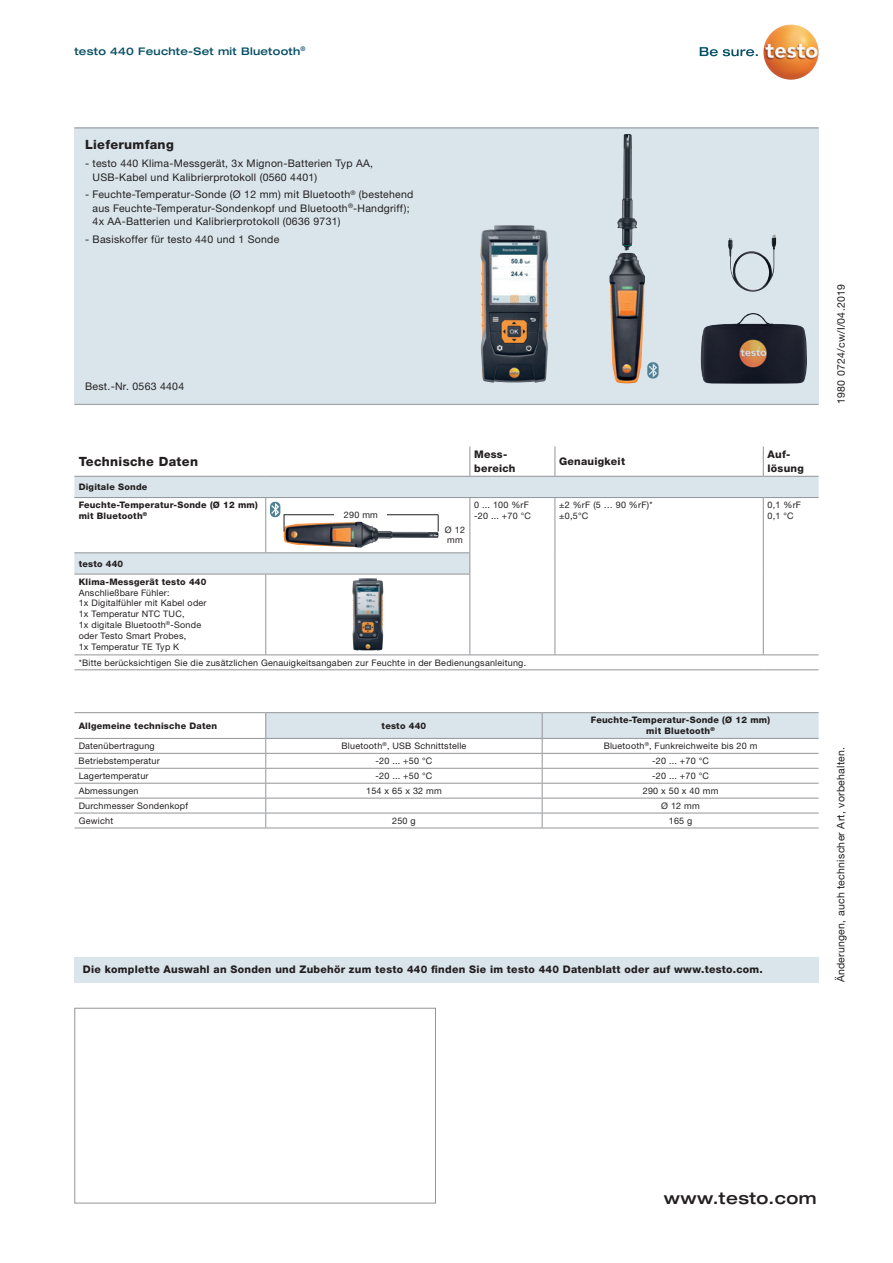
<style>
.page{position:relative;width:893px;height:1263px;background:#fff}
.page>*{position:absolute;margin:0;border:0;box-sizing:border-box;transform-origin:0 0}
.t1{font:500 expanded 16.5px "Helvetica Neue LTW1 G";letter-spacing:.025em;color:#231f20}
.t2{font:800 12.75px "Helvetica Neue LTW1 G";letter-spacing:.025em;color:#231f20}
.t3{font:10.5px/13.5px "Helvetica Neue LTW1 G";letter-spacing:.025em;color:#231f20}
.t4{font:800 10.5px/13.5px "Helvetica Neue LTW1 G";letter-spacing:.025em;color:#231f20}
.t5{font:500 expanded 10.5px "Helvetica Neue LTW1 G";letter-spacing:.025em;color:#074f64}
.t6{font:9px/10.8px "Helvetica Neue LTW1 G";letter-spacing:.025em;color:#231f20}
.t7{font:800 9px/18.1px "Helvetica Neue LTW1 G";letter-spacing:.025em;color:#231f20}
</style>
<div class="page">
<svg style="left:700px;top:47px;width:58px;height:9px"></svg>
<img style="left:763px;top:24px;width:56px;height:56px;border-radius:28px">
<div style="left:74px;top:128px;width:745px;height:276px;background:#d9e5eb"></div>
<img style="left:701px;top:313px;width:106px;height:71px">
<hr style="left:74px;top:128px;width:745px;height:1px;background:#939598">
<hr style="left:74px;top:404px;width:745px;height:1px;background:#939598">
<img style="left:480px;top:225px;width:68px;height:158px">
<img style="left:617px;top:134px;width:20px;height:116px">
<img style="left:609px;top:253px;width:36px;height:131px">
<svg style="left:647px;top:362px;width:12px;height:16px"></svg>
<img style="left:728px;top:234px;width:48px;height:58px">
<div style="left:74px;top:1008px;width:362px;height:195px;background:#fff;border:1px solid #939598"></div>
<div style="left:74px;top:957px;width:745px;height:25px;background:#d9e5eb"></div>
<svg style="left:74px;top:477px;width:745px;height:97px"></svg>
<hr style="left:469px;top:446px;width:1px;height:30px;background:#939598">
<hr style="left:74px;top:476px;width:192px;height:1px;background:#939598">
<hr style="left:266px;top:476px;width:204px;height:1px;background:#939598">
<hr style="left:74px;top:497px;width:192px;height:1px;background:#939598">
<hr style="left:266px;top:497px;width:204px;height:1px;background:#939598">
<hr style="left:470px;top:476px;width:85px;height:1px;background:#939598">
<hr style="left:555px;top:476px;width:208px;height:1px;background:#939598">
<hr style="left:763px;top:476px;width:56px;height:1px;background:#939598">
<hr style="left:265px;top:498px;width:1px;height:54px;background:#939598">
<hr style="left:265px;top:574px;width:1px;height:80px;background:#939598">
<hr style="left:555px;top:446px;width:1px;height:30px;background:#939598">
<hr style="left:763px;top:446px;width:1px;height:30px;background:#939598">
<hr style="left:74px;top:552px;width:192px;height:1px;background:#939598">
<hr style="left:266px;top:552px;width:204px;height:1px;background:#939598">
<hr style="left:74px;top:574px;width:192px;height:1px;background:#939598">
<hr style="left:266px;top:574px;width:204px;height:1px;background:#939598">
<hr style="left:470px;top:497px;width:85px;height:1px;background:#939598">
<hr style="left:469px;top:498px;width:1px;height:54px;background:#939598">
<svg style="left:469px;top:553px;width:1px;height:21px"></svg>
<hr style="left:469px;top:574px;width:1px;height:80px;background:#939598">
<hr style="left:555px;top:497px;width:208px;height:1px;background:#939598">
<hr style="left:555px;top:498px;width:1px;height:55px;background:#939598">
<svg style="left:555px;top:553px;width:1px;height:21px"></svg>
<hr style="left:555px;top:574px;width:1px;height:80px;background:#939598">
<hr style="left:763px;top:497px;width:56px;height:1px;background:#939598">
<hr style="left:763px;top:498px;width:1px;height:55px;background:#939598">
<svg style="left:763px;top:553px;width:1px;height:21px"></svg>
<hr style="left:763px;top:574px;width:1px;height:80px;background:#939598">
<hr style="left:74px;top:654px;width:192px;height:1px;background:#939598">
<hr style="left:266px;top:654px;width:204px;height:1px;background:#939598">
<hr style="left:470px;top:654px;width:85px;height:1px;background:#939598">
<hr style="left:555px;top:654px;width:208px;height:1px;background:#939598">
<hr style="left:763px;top:654px;width:56px;height:1px;background:#939598">
<hr style="left:74px;top:669px;width:192px;height:1px;background:#939598">
<hr style="left:266px;top:669px;width:204px;height:1px;background:#939598">
<hr style="left:470px;top:669px;width:85px;height:1px;background:#939598">
<hr style="left:555px;top:669px;width:208px;height:1px;background:#939598">
<hr style="left:763px;top:669px;width:56px;height:1px;background:#939598">
<img style="left:284px;top:522px;width:155px;height:26px">
<svg style="left:438px;top:514px;width:1px;height:17px"></svg>
<hr style="left:284px;top:514px;width:154px;height:1px;background:#231f20">
<div style="left:335px;top:510px;width:52px;height:8px;background:#fff"></div>
<svg style="left:270px;top:502px;width:15px;height:29px"></svg>
<img style="left:352px;top:578px;width:31px;height:73px">
<hr style="left:74px;top:738px;width:192px;height:1px;background:#939598">
<hr style="left:74px;top:753px;width:192px;height:1px;background:#939598">
<hr style="left:74px;top:768px;width:192px;height:1px;background:#939598">
<hr style="left:74px;top:798px;width:192px;height:1px;background:#939598">
<hr style="left:74px;top:813px;width:192px;height:1px;background:#939598">
<hr style="left:74px;top:828px;width:192px;height:1px;background:#939598">
<hr style="left:266px;top:828px;width:276px;height:1px;background:#939598">
<hr style="left:542px;top:828px;width:277px;height:1px;background:#939598">
<svg style="left:265px;top:713px;width:554px;height:115px"></svg>
<hr style="left:74px;top:783px;width:192px;height:1px;background:#939598">
<hr style="left:542px;top:783px;width:277px;height:1px;background:#939598">
<hr style="left:266px;top:783px;width:276px;height:1px;background:#939598">
<hr style="left:74px;top:712px;width:192px;height:1px;background:#939598">
<hr style="left:266px;top:712px;width:276px;height:1px;background:#939598">
<hr style="left:542px;top:712px;width:277px;height:1px;background:#939598">
<p class="t5" style="left:74px;top:44px;width:233px">testo 440 Feuchte-Set mit Bluetooth<sup>®</sup></p>
<h2 class="t2" style="left:85px;top:137px;width:90px">Lieferumfang</h2>
<p class="t3" style="left:93px;top:157px;width:282px;text-indent:-8px">- testo 440 Klima-Messgerät, 3x Mignon-Batterien Typ AA,<br>USB‑Kabel und Kalibrierprotokoll (0560 4401)</p>
<p class="t3" style="left:93px;top:188px;width:322px;text-indent:-8px">- Feuchte-Temperatur-Sonde (Ø 12 mm) mit Bluetooth<sup>®</sup> (bestehend aus Feuchte-Temperatur-Sondenkopf und Bluetooth<sup>®</sup>-Handgriff);<br>4x AA‑Batterien und Kalibrierprotokoll (0636 9731)</p>
<p class="t3" style="left:85px;top:233px;width:196px">- Basiskoffer für testo 440 und 1 Sonde</p>
<p class="t3" style="left:85px;top:380px;width:101px">Best.-Nr. 0563 4404</p>
<h2 class="t2" style="left:79px;top:454px;width:121px">Technische Daten</h2>
<p class="t4" style="left:474px;top:448px;width:43px">Mess&shy;bereich</p>
<p class="t4" style="left:559px;top:454px;width:67px">Genauigkeit</p>
<p class="t4" style="left:767px;top:448px;width:38px">Auf&shy;lösung</p>
<p class="t7" style="left:79px;top:478px;width:181px">Digitale Sonde<br>Feuchte-Temperatur-Sonde (Ø 12 mm)</p>
<p class="t7" style="left:79px;top:507px;width:70px">mit Bluetooth<sup>®</sup></p>
<p class="t6" style="left:445px;top:524px;width:22px">Ø 12 mm</p>
<p class="t6" style="left:344px;top:509px;width:35px">290 mm</p>
<p class="t6" style="left:474px;top:499px;width:58px">0 ... 100 %rF -20 ... +70 °C</p>
<p class="t6" style="left:559px;top:499px;width:95px">±2 %rF (5 … 90 %rF)* ±0,5°C</p>
<p class="t6" style="left:767px;top:499px;width:35px">0,1 %rF<br>0,1 °C</p>
<p class="t7" style="left:79px;top:554px;width:129px">testo 440<br>Klima-Messgerät testo 440</p>
<p class="t6" style="left:79px;top:587px;width:129px">Anschließbare Fühler:<br>1x Digitalfühler mit Kabel oder<br>1x Temperatur NTC TUC,<br>1x digitale Bluetooth<sup>®</sup>-Sonde oder Testo Smart Probes,<br>1x Temperatur TE Typ K</p>
<p class="t6" style="left:79px;top:657px;width:449px">*Bitte berücksichtigen Sie die zusätzlichen Genauigkeitsangaben zur Feuchte in der Bedienungsanleitung.</p>
<p class="t7" style="left:79px;top:716px;width:140px">Allgemeine technische Daten</p>
<p class="t7" style="left:382px;top:716px;width:46px">testo 440</p>
<p class="t7" style="left:591px;top:715px;width:181px;line-height:10.8px;text-align:center">Feuchte-Temperatur-Sonde (Ø 12 mm) mit Bluetooth<sup>®</sup></p>
<p class="t6" style="left:79px;top:740px;width:78px">Datenübertragung</p>
<p class="t6" style="left:341px;top:740px;width:126px">Bluetooth<sup>®</sup>, USB Schnittstelle</p>
<p class="t6" style="left:604px;top:740px;width:155px">Bluetooth<sup>®</sup>, Funkreichweite bis 20 m</p>
<p class="t6" style="left:79px;top:755px;width:83px">Betriebstemperatur</p>
<p class="t6" style="left:375px;top:755px;width:58px">-20 ... +50 °C</p>
<p class="t6" style="left:652px;top:755px;width:58px">-20 ... +70 °C</p>
<p class="t6" style="left:79px;top:770px;width:71px">Lagertemperatur</p>
<p class="t6" style="left:375px;top:770px;width:58px">-20 ... +50 °C</p>
<p class="t6" style="left:652px;top:770px;width:58px">-20 ... +70 °C</p>
<p class="t6" style="left:79px;top:785px;width:61px">Abmessungen</p>
<p class="t6" style="left:366px;top:785px;width:77px">154 x 65 x 32 mm</p>
<p class="t6" style="left:643px;top:785px;width:77px">290 x 50 x 40 mm</p>
<p class="t6" style="left:79px;top:800px;width:111px">Durchmesser Sondenkopf</p>
<p class="t6" style="left:661px;top:800px;width:40px">Ø 12 mm</p>
<p class="t6" style="left:79px;top:815px;width:36px">Gewicht</p>
<p class="t6" style="left:392px;top:815px;width:25px">250 g</p>
<p class="t6" style="left:669px;top:815px;width:25px">165 g</p>
<p class="t4" style="left:83px;top:963px;width:681px">Die komplette Auswahl an Sonden und Zubehör zum testo 440 finden Sie im testo 440 Datenblatt oder auf www.testo.com.</p>
<p class="t3" style="left:834px;top:404px;width:121px;rotate:-90deg">1980 0724/cw/I/04.2019</p>
<p class="t3" style="left:834px;top:982px;width:237px;rotate:-90deg">Änderungen, auch technischer Art, vorbehalten.</p>
<h1 class="t1" style="left:664px;top:1187px;width:154px">www.testo.com</h1>
</div>
